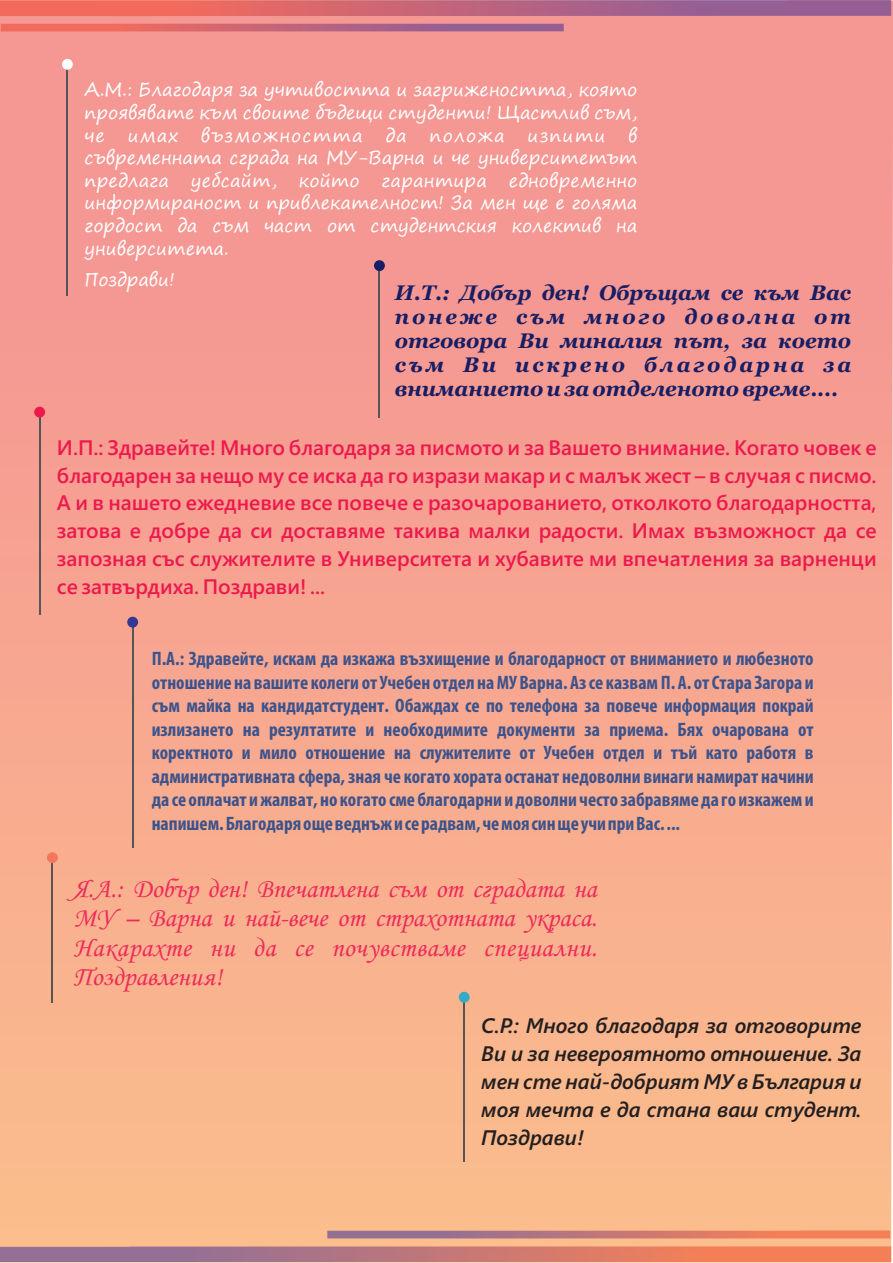
<style>
.page{position:relative;width:893px;height:1263px;background:#fff}
.page>*{position:absolute;margin:0;border:0;box-sizing:border-box;transform-origin:0 0}
.t1{font:27px/29.5px "Monotype Corsiva";letter-spacing:.02em;color:#ee2b5a;text-align:justify}
.t2{font:600 21px/27.9px "Segoe UI";color:#ed194d;text-align:justify}
.t3{font:italic 700 21px/23.9px "Georgia";color:#171e64;text-align:justify}
.t4{font:italic 600 21px/27.9px "Segoe UI";color:#231f20;text-align:justify}
.t5{font:700 condensed 19.5px/23.5px "Myriad Pro";color:#3d538c;text-align:justify}
.t6{font:18px/22.6px "Segoe Print";color:#fff;text-align:justify}
.t7{font:18px "Segoe Print";letter-spacing:.065em;color:#fff}
</style>
<div class="page">
<img style="left:0;top:0;width:893px;height:1262px">
<img style="left:0;top:0;width:891px;height:16px">
<img style="left:1px;top:24px;width:563px;height:8px">
<img style="left:0;top:1246px;width:891px;height:16px">
<img style="left:327px;top:1230px;width:563px;height:8px">
<hr style="left:67px;top:64px;width:1px;height:231px;background:#525657">
<div style="left:62px;top:59px;width:11px;height:11px;background:#fff;border-radius:50%"></div>
<hr style="left:379px;top:266px;width:1px;height:152px;background:#525657">
<div style="left:374px;top:260px;width:11px;height:11px;background:#171e64;border-radius:50%"></div>
<hr style="left:39px;top:412px;width:1px;height:203px;background:#525657">
<div style="left:34px;top:407px;width:11px;height:11px;background:#ed194d;border-radius:50%"></div>
<hr style="left:132px;top:622px;width:1px;height:226px;background:#525657">
<div style="left:127px;top:617px;width:11px;height:11px;background:#363695;border-radius:50%"></div>
<hr style="left:52px;top:858px;width:1px;height:144px;background:#525657">
<div style="left:47px;top:852px;width:11px;height:11px;background:#f3765d;border-radius:50%"></div>
<hr style="left:463px;top:997px;width:2px;height:164px;background:#525657">
<div style="left:459px;top:992px;width:11px;height:11px;background:#33abc3;border-radius:50%"></div>
<p class="t6" style="left:85px;top:80px;width:554px">А.М.: Благодаря за учтивостта и загрижеността, която проявявате към своите бъдещи студенти! Щастлив съм, че</p>
<p class="t6" style="left:85px;top:125px;width:554px;text-indent:544px">в съвременната сграда на МУ-Варна и че университетът предлага уебсайт, който гарантира едновременно информираност и привлекателност! За мен ще е голяма гордост да съм част от студентския колектив на университета.</p>
<p class="t6" style="left:85px;top:270px;width:92px">Поздрави!</p>
<p class="t6" style="left:128px;top:125px;width:52px">имах</p>
<p class="t7" style="left:201px;top:126px;width:163px">възможността</p>
<p class="t6" style="left:386px;top:125px;width:23px">да</p>
<p class="t6" style="left:430px;top:125px;width:77px">положа</p>
<p class="t6" style="left:527px;top:125px;width:79px">изпити</p>
<p class="t3" style="left:395px;top:283px;width:458px">И.Т.: Добър ден! Обръщам се към Вас понеже съм много доволна от отговора Ви миналия път, за което съм Ви искрено благодарна за вниманието и за отделеното време....</p>
<p class="t2" style="left:57px;top:435px;width:821px">И.П.: Здравейте! Много благодаря за писмото и за Вашето внимание. Когато човек е благодарен за нещо му се иска да го изрази макар и с малък жест – в случая с писмо.<br>А и в нашето ежедневие все повече е разочарованието, отколкото благодарността, затова е добре да си доставяме такива малки радости. Имах възможност да се запозная със служителите в Университета и хубавите ми впечатления за варненци се затвърдиха. Поздрави! ...</p>
<p class="t5" style="left:152px;top:648px;width:663px">П.А.: Здравейте, искам да изкажа възхищение и благодарност от вниманието и любезното отношение на вашите колеги от Учебен отдел на МУ Варна. Аз се казвам П. А. от Стара Загора и съм майка на кандидатстудент. Обаждах се по телефона за повече информация покрай излизането на резултатите и необходимите документи за приема. Бях очарована от коректното и мило отношение на служителите от Учебен отдел и тъй като работя в административната сфера, зная че когато хората останат недоволни винаги намират начини да се оплачат и жалват, но когато сме благодарни и доволни често забравяме да го изкажем и напишем. Благодаря още веднъж и се радвам, че моя син ще учи при Вас. ...</p>
<h1 class="t1" style="left:73px;top:876px;width:525px">Я.А.: Добър ден! Впечатлена съм от сградата на МУ – Варна и най-вече от страхотната украса.<br>Накарахте ни да се почувстваме специални.<br>Поздравления!</h1>
<p class="t4" style="left:481px;top:1014px;width:382px">С.Р.: Много благодаря за отговорите Ви и за невероятното отношение. За мен сте най-добрият МУ в България и моя мечта е да стана ваш студент.<br>Поздрави!</p>
</div>
